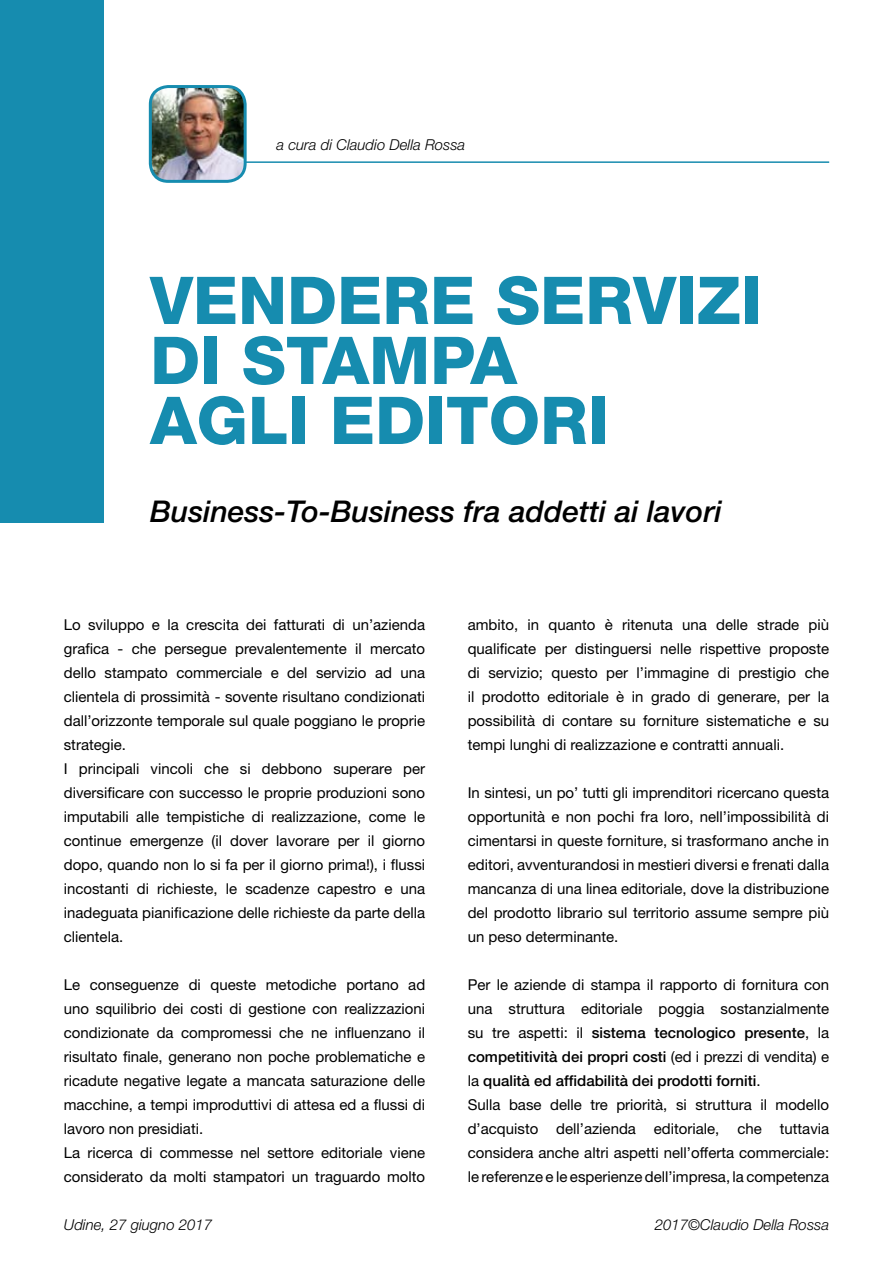
<style>
.page{position:relative;width:893px;height:1263px;background:#fff}
.page>*{position:absolute;margin:0;border:0;box-sizing:border-box;transform-origin:0 0}
.t1{font:800 66px/60px "Helvetica Neue";color:#168caf}
.t2{font:italic 500 30px "Helvetica Neue";color:#000}
.t3{font:15px/24px "Helvetica Neue";color:#000}
.t4{font:italic 300 15px "Helvetica Neue";color:#000}
.s1{font-weight:500}
</style>
<div class="page">
<img style="left:150px;top:89px;width:93px;height:92px">
<div style="left:149px;top:85px;width:98px;height:98px;border:3px solid #168caf;border-radius:18px"></div>
<div style="left:0;top:0;width:104px;height:522px;background:#168caf"></div>
<hr style="left:244px;top:161px;width:585px;height:2px;background:#168caf">
<p class="t4" style="left:276px;top:136px;width:190px">a cura di Claudio Della Rossa</p>
<h1 class="t1" style="left:150px;top:270px;width:613px">VENDERE SERVIZI<br>DI STAMPA<br>AGLI EDITORI</h1>
<h2 class="t2" style="left:150px;top:494px;width:573px">Business-To-Business fra addetti ai lavori</h2>
<p class="t3" style="left:64px;top:612px;width:363px">Lo sviluppo e la crescita dei fatturati di un’azienda grafica - che persegue prevalentemente il mercato dello stampato commerciale e del servizio ad una clientela di prossimità - sovente risultano condizionati dall’orizzonte temporale sul quale poggiano le proprie strategie.<br>I principali vincoli che si debbono superare per diversificare con successo le proprie produzioni sono imputabili alle tempistiche di realizzazione, come le continue emergenze (il dover lavorare per il giorno dopo, quando non lo si fa per il giorno prima!), i flussi incostanti di richieste, le scadenze capestro e una inadeguata pianificazione delle richieste da parte della clientela.</p>
<p class="t3" style="left:64px;top:972px;width:363px">Le conseguenze di queste metodiche portano ad uno squilibrio dei costi di gestione con realizzazioni condizionate da compromessi che ne influenzano il risultato finale, generano non poche problematiche e ricadute negative legate a mancata saturazione delle macchine, a tempi improduttivi di attesa ed a flussi di lavoro non presidiati.<br>La ricerca di commesse nel settore editoriale viene considerato da molti stampatori un traguardo molto</p>
<p class="t3" style="left:468px;top:612px;width:363px;text-align:justify">ambito, in quanto è ritenuta una delle strade più qualificate per distinguersi nelle rispettive proposte di servizio; questo per l’immagine di prestigio che il prodotto editoriale è in grado di generare, per la possibilità di contare su forniture sistematiche e su tempi lunghi di realizzazione e contratti annuali.</p>
<p class="t3" style="left:468px;top:780px;width:363px;text-align:justify">In sintesi, un po’ tutti gli imprenditori ricercano questa opportunità e non pochi fra loro, nell’impossibilità di cimentarsi in queste forniture, si trasformano anche in editori, avventurandosi in mestieri diversi e frenati dalla mancanza di una linea editoriale, dove la distribuzione del prodotto librario sul territorio assume sempre più un peso determinante.</p>
<p class="t3" style="left:468px;top:972px;width:363px">Per le aziende di stampa il rapporto di fornitura con una struttura editoriale poggia sostanzialmente su tre aspetti: il <span class="s1">sistema tecnologico presente</span>, la <span class="s1">competitività dei propri costi</span> (ed i prezzi di vendita) e la <span class="s1">qualità ed affidabilità dei prodotti forniti</span>.<br>Sulla base delle tre priorità, si struttura il modello d’acquisto dell’azienda editoriale, che tuttavia considera anche altri aspetti nell’offerta commerciale: le referenze e le esperienze dell’impresa, la competenza</p>
<p class="t4" style="left:64px;top:1216px;width:150px">Udine, 27 giugno 2017</p>
<p class="t4" style="left:655px;top:1216px;width:176px">2017©Claudio Della Rossa</p>
</div>
